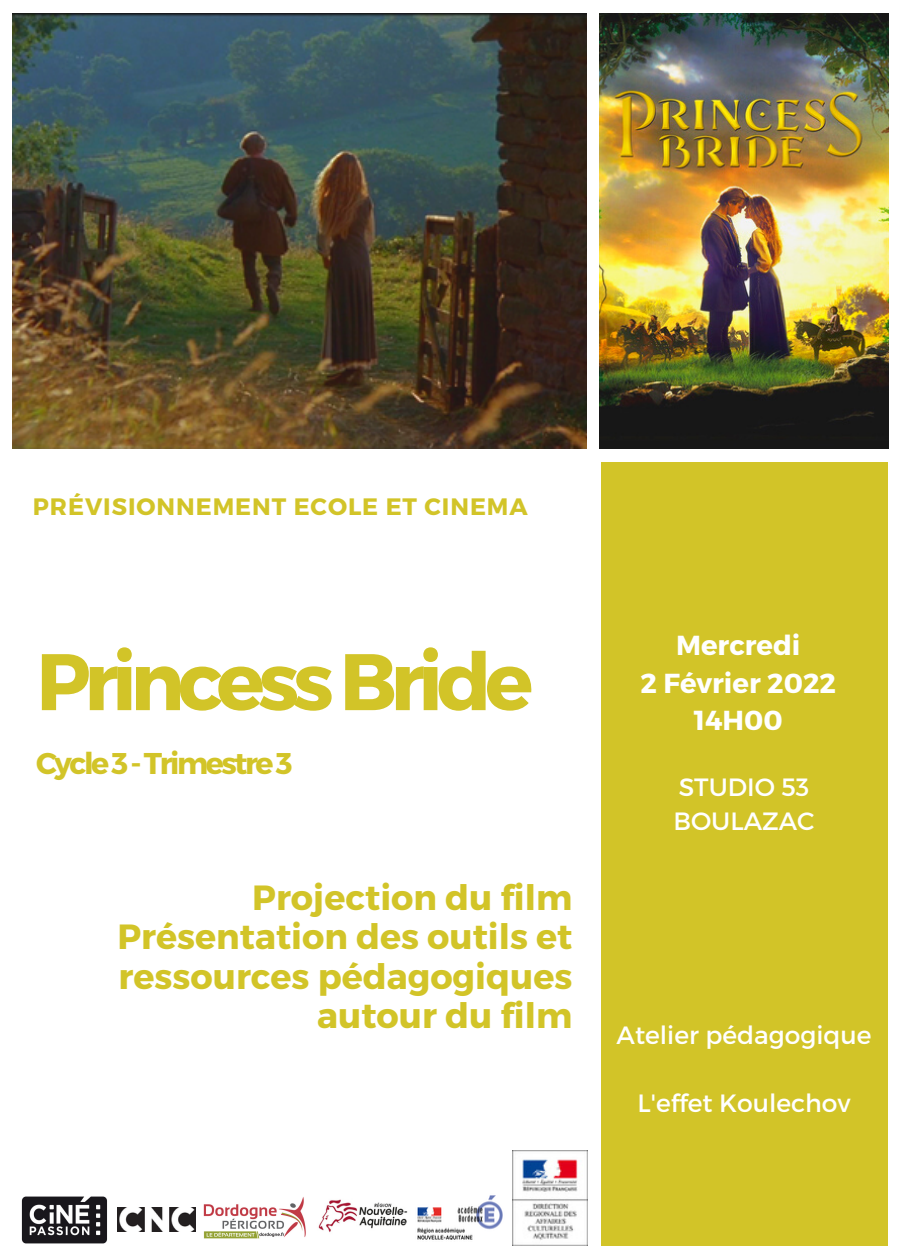
<style>
.page{position:relative;width:900px;height:1260px;background:#fff}
.page>*{position:absolute;margin:0;border:0;box-sizing:border-box;transform-origin:0 0}
.t1{font:700 80px "Montserrat";letter-spacing:-.08em;color:#d2c428}
.t2{font:700 35px/39.5px "Montserrat";color:#d2c428;text-align:right}
.t3{font:700 30px "Montserrat";letter-spacing:-.08em;color:#d2c428}
.t4{font:700 27.5px "Montserrat";color:#fff}
.t5{font:25px "Montserrat";color:#fff}
.t6{font:700 23.75px "Montserrat";letter-spacing:.04em;color:#d2c428}
</style>
<div class="page">
<div style="left:601px;top:462px;width:287px;height:784px;background:#d2c428"></div>
<img style="left:12px;top:14px;width:574px;height:435px">
<img style="left:599px;top:14px;width:289px;height:435px">
<img style="left:118px;top:1207px;width:78px;height:25px">
<img style="left:318px;top:1199px;width:90px;height:33px">
<img style="left:21px;top:1196px;width:86px;height:47px">
<img style="left:417px;top:1195px;width:86px;height:45px">
<img style="left:512px;top:1150px;width:75px;height:96px">
<img style="left:203px;top:1197px;width:103px;height:42px">
<p class="t6" style="left:33px;top:491px;width:496px">PRÉVISIONNEMENT ECOLE ET CINEMA</p>
<p class="t1" style="left:36px;top:630px;width:498px">PrincessBride</p>
<p class="t3" style="left:36px;top:744px;width:258px">Cycle3-Trimestre3</p>
<p class="t2" style="left:252px;top:876px;width:322px">Projection du film</p>
<p class="t2" style="left:118px;top:915px;width:456px">Présentation des outils et ressources pédagogiques autour du film</p>
<p class="t4" style="left:676px;top:628px;width:126px">Mercredi</p>
<p class="t4" style="left:641px;top:665px;width:197px">2 Février 2022</p>
<p class="t4" style="left:694px;top:703px;width:90px">14H00</p>
<p class="t5" style="left:679px;top:771px;width:132px">STUDIO 53</p>
<p class="t5" style="left:673px;top:805px;width:143px">BOULAZAC</p>
<p class="t5" style="left:617px;top:1019px;width:256px">Atelier pédagogique</p>
<p class="t5" style="left:637px;top:1087px;width:215px">L'effet Koulechov</p>
</div>
